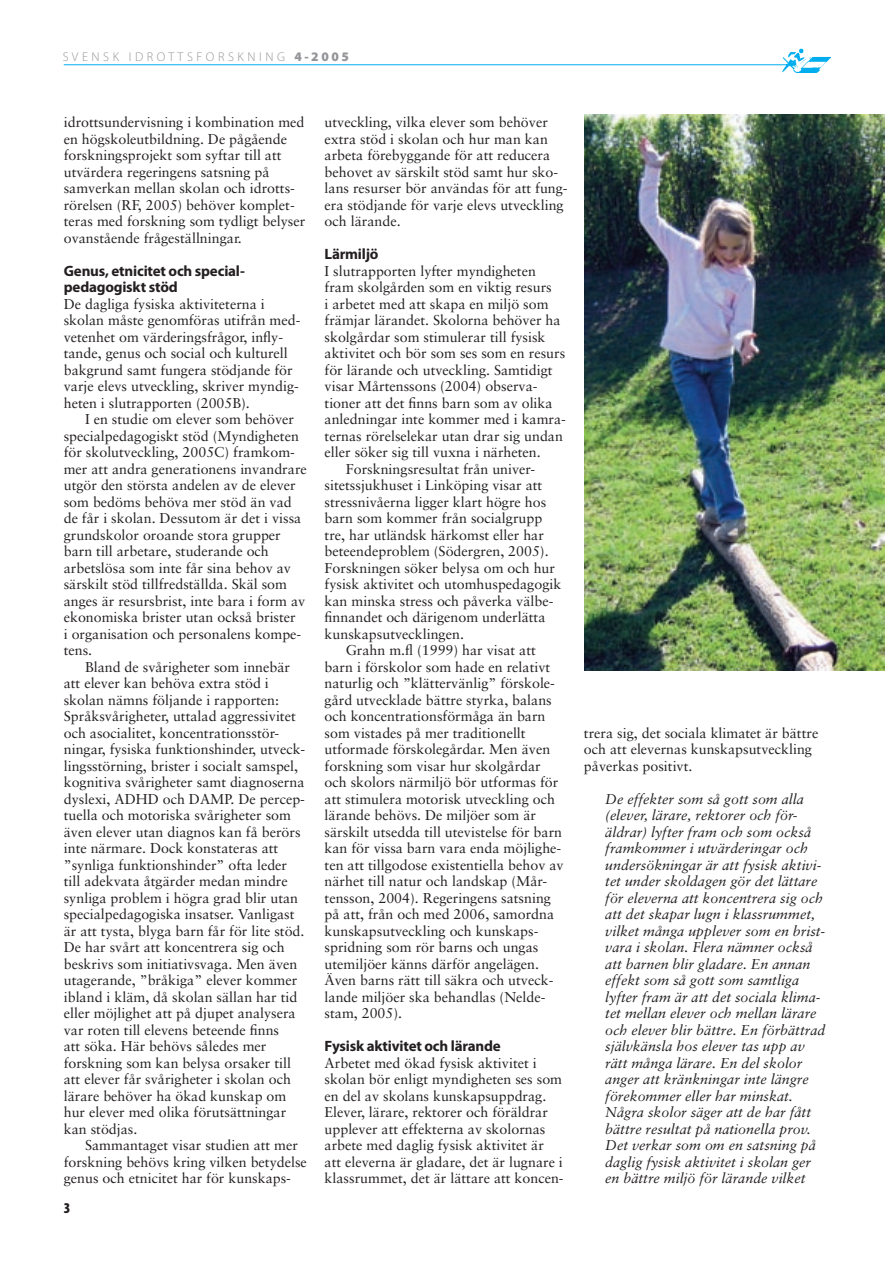
<style>
.page{position:relative;width:893px;height:1263px;background:#fff}
.page>*{position:absolute;margin:0;border:0;box-sizing:border-box;transform-origin:0 0}
.t1{font:700 15px/16.5px "Myriad Pro";letter-spacing:-.015em;color:#231f20}
.t2{font:900 condensed 15px "Myriad Pro";color:#231f20}
.t3{font:14.25px/16.5px "Sabon";color:#231f20}
.t4{font:italic 14.25px/16.5px "Sabon";color:#231f20}
.t5{font:300 12.75px "Myriad Pro";color:#939598}
.s1{font-weight:900;font-size:13.05px}
</style>
<div class="page">
<hr style="left:64px;top:64px;width:728px;height:1px;background:#00aeef">
<img style="left:779px;top:48px;width:51px;height:24px">
<img style="left:584px;top:115px;width:300px;height:555px">
<p class="t5" style="left:63px;top:49px;width:287px">S V E N S K I D R O T T S F O R S K N I N G <span class="s1">4 - 2 0 0 5</span></p>
<p class="t3" style="left:64px;top:114px;width:243px">idrottsundervisning i kombination med en högskoleutbildning. De pågående forskningsprojekt som syftar till att utvärdera regeringens satsning på samverkan mellan skolan och idrotts&shy;rörelsen (RF, 2005) behöver komplet&shy;teras med forskning som tydligt belyser ovanstående frågeställningar.</p>
<p class="t1" style="left:64px;top:262px;width:183px">Genus, etnicitet och special&shy;pedagogiskt stöd</p>
<p class="t3" style="left:64px;top:295px;width:238px">De dagliga fysiska aktiviteterna i skolan måste genomföras utifrån med&shy;vetenhet om värderingsfrågor, infly&shy;tande, genus och social och kulturell bakgrund samt fungera stödjande för varje elevs utveckling, skriver myndig&shy;heten i slutrapporten (2005B).</p>
<p class="t3" style="left:64px;top:411px;width:245px;text-indent:21px">I en studie om elever som behöver specialpedagogiskt stöd (Myndigheten för skolutveckling, 2005C) framkom&shy;mer att andra generationens invandrare utgör den största andelen av de elever som bedöms behöva mer stöd än vad de får i skolan. Dessutom är det i vissa grundskolor oroande stora grupper barn till arbetare, studerande och arbetslösa som inte får sina behov av särskilt stöd tillfredställda. Skäl som anges är resursbrist, inte bara i form av ekonomiska brister utan också brister<br>i organisation och personalens kompe&shy;tens.</p>
<p class="t3" style="left:64px;top:658px;width:243px;text-indent:21px">Bland de svårigheter som innebär att elever kan behöva extra stöd i skolan nämns följande i rapporten:<br>Språksvårigheter, uttalad aggressivitet och asocialitet, koncentrationsstör&shy;ningar, fysiska funktionshinder, utveck&shy;lingsstörning, brister i socialt samspel, kognitiva svårigheter samt diagnoserna dyslexi, ADHD och DAMP. De percep&shy;tuella och motoriska svårigheter som även elever utan diagnos kan få berörs inte närmare. Dock konstateras att ”synliga funktionshinder” ofta leder till adekvata åtgärder medan mindre synliga problem i högra grad blir utan specialpedagogiska insatser. Vanligast är att tysta, blyga barn får för lite stöd.<br>De har svårt att koncentrera sig och beskrivs som initiativsvaga. Men även utagerande, ”bråkiga” elever kommer ibland i kläm, då skolan sällan har tid eller möjlighet att på djupet analysera var roten till elevens beteende finns<br>att söka. Här behövs således mer forskning som kan belysa orsaker till att elever får svårigheter i skolan och lärare behöver ha ökad kunskap om hur elever med olika förutsättningar kan stödjas.</p>
<p class="t3" style="left:64px;top:1137px;width:245px;text-indent:21px">Sammantaget visar studien att mer forskning behövs kring vilken betydelse genus och etnicitet har för kunskaps-</p>
<p class="t2" style="left:64px;top:1199px;width:8px">3</p>
<p class="t3" style="left:325px;top:114px;width:245px">utveckling, vilka elever som behöver extra stöd i skolan och hur man kan arbeta förebyggande för att reducera behovet av särskilt stöd samt hur sko&shy;lans resurser bör användas för att fung&shy;era stödjande för varje elevs utveckling och lärande.</p>
<p class="t1" style="left:325px;top:246px;width:55px">Lärmiljö</p>
<p class="t3" style="left:325px;top:262px;width:213px">I slutrapporten lyfter myndigheten</p>
<p class="t3" style="left:325px;top:279px;width:229px">fram skolgården som en viktig resurs</p>
<p class="t3" style="left:325px;top:295px;width:226px">i arbetet med att skapa en miljö som</p>
<p class="t3" style="left:325px;top:312px;width:237px">främjar lärandet. Skolorna behöver ha</p>
<p class="t3" style="left:325px;top:328px;width:222px">skolgårdar som stimulerar till fysisk</p>
<p class="t3" style="left:325px;top:345px;width:242px">aktivitet och bör som ses som en resurs</p>
<p class="t3" style="left:325px;top:361px;width:230px">för lärande och utveckling. Samtidigt</p>
<p class="t3" style="left:325px;top:378px;width:215px">visar Mårtenssons (2004) observa-</p>
<p class="t3" style="left:325px;top:394px;width:230px">tioner att det finns barn som av olika</p>
<p class="t3" style="left:325px;top:411px;width:243px">anledningar inte kommer med i kamra-</p>
<p class="t3" style="left:325px;top:427px;width:240px">ternas rörelselekar utan drar sig undan</p>
<p class="t3" style="left:325px;top:444px;width:218px">eller söker sig till vuxna i närheten.</p>
<p class="t3" style="left:346px;top:460px;width:191px">Forskningsresultat från univer-</p>
<p class="t3" style="left:325px;top:477px;width:219px">sitetssjukhuset i Linköping visar att</p>
<p class="t3" style="left:325px;top:493px;width:223px">stressnivåerna ligger klart högre hos</p>
<p class="t3" style="left:325px;top:510px;width:219px">barn som kommer från socialgrupp</p>
<p class="t3" style="left:325px;top:526px;width:221px">tre, har utländsk härkomst eller har</p>
<p class="t3" style="left:325px;top:543px;width:226px">beteendeproblem (Södergren, 2005).</p>
<p class="t3" style="left:325px;top:559px;width:232px">Forskningen söker belysa om och hur</p>
<p class="t3" style="left:325px;top:576px;width:238px">fysisk aktivitet och utomhuspedagogik</p>
<p class="t3" style="left:325px;top:592px;width:230px">kan minska stress och påverka välbe-</p>
<p class="t3" style="left:325px;top:609px;width:222px">finnandet och därigenom underlätta</p>
<p class="t3" style="left:325px;top:625px;width:141px">kunskapsutvecklingen.</p>
<p class="t3" style="left:346px;top:642px;width:192px">Grahn m.fl (1999) har visat att</p>
<p class="t3" style="left:325px;top:658px;width:227px">barn i förskolor som hade en relativt</p>
<p class="t3" style="left:325px;top:675px;width:232px">naturlig och ”klättervänlig” förskole-</p>
<p class="t3" style="left:325px;top:691px;width:229px">gård utvecklade bättre styrka, balans</p>
<p class="t3" style="left:325px;top:708px;width:222px">och koncentrationsförmåga än barn</p>
<p class="t3" style="left:325px;top:724px;width:203px">som vistades på mer traditionellt</p>
<p class="t3" style="left:325px;top:741px;width:227px">utformade förskolegårdar. Men även</p>
<p class="t3" style="left:325px;top:757px;width:218px">forskning som visar hur skolgårdar</p>
<p class="t3" style="left:325px;top:774px;width:235px">och skolors närmiljö bör utformas för</p>
<p class="t3" style="left:325px;top:790px;width:232px">att stimulera motorisk utveckling och</p>
<p class="t3" style="left:325px;top:807px;width:213px">lärande behövs. De miljöer som är</p>
<p class="t3" style="left:325px;top:823px;width:239px">särskilt utsedda till utevistelse för barn</p>
<p class="t3" style="left:325px;top:840px;width:238px">kan för vissa barn vara enda möjlighe-</p>
<p class="t3" style="left:325px;top:856px;width:241px">ten att tillgodose existentiella behov av</p>
<p class="t3" style="left:325px;top:873px;width:224px">närhet till natur och landskap (Mår-</p>
<p class="t3" style="left:325px;top:889px;width:228px">tensson, 2004). Regeringens satsning</p>
<p class="t3" style="left:325px;top:906px;width:231px">på att, från och med 2006, samordna</p>
<p class="t3" style="left:325px;top:922px;width:215px">kunskapsutveckling och kunskaps-</p>
<p class="t3" style="left:325px;top:939px;width:215px">spridning som rör barns och ungas</p>
<p class="t3" style="left:325px;top:955px;width:216px">utemiljöer känns därför angelägen.</p>
<p class="t3" style="left:325px;top:972px;width:230px">Även barns rätt till säkra och utveck-</p>
<p class="t3" style="left:325px;top:988px;width:222px">lande miljöer ska behandlas (Nelde-</p>
<p class="t3" style="left:325px;top:1005px;width:79px">stam, 2005).</p>
<p class="t1" style="left:325px;top:1038px;width:178px">Fysisk aktivitet och lärande</p>
<p class="t3" style="left:325px;top:1054px;width:241px">Arbetet med ökad fysisk aktivitet i skolan bör enligt myndigheten ses som en del av skolans kunskapsuppdrag.<br>Elever, lärare, rektorer och föräldrar upplever att effekterna av skolornas arbete med daglig fysisk aktivitet är att eleverna är gladare, det är lugnare i klassrummet, det är lättare att koncen-</p>
<p class="t3" style="left:584px;top:724px;width:236px">trera sig, det sociala klimatet är bättre och att elevernas kunskapsutveckling påverkas positivt.</p>
<p class="t4" style="left:605px;top:790px;width:222px">De effekter som så gott som alla (elever, lärare, rektorer och för&shy;äldrar) lyfter fram och som också framkommer i utvärderingar och undersökningar är att fysisk aktivi&shy;tet under skoldagen gör det lättare för eleverna att koncentrera sig och att det skapar lugn i klassrummet, vilket många upplever som en brist&shy;vara i skolan. Flera nämner också att barnen blir gladare. En annan effekt som så gott som samtliga lyfter fram är att det sociala klima&shy;tet mellan elever och mellan lärare och elever blir bättre. En förbättrad självkänsla hos elever tas upp av rätt många lärare. En del skolor anger att kränkningar inte längre förekommer eller har minskat.<br>Några skolor säger att de har fått bättre resultat på nationella prov.<br>Det verkar som om en satsning på daglig fysisk aktivitet i skolan ger en bättre miljö för lärande vilket</p>
</div>
